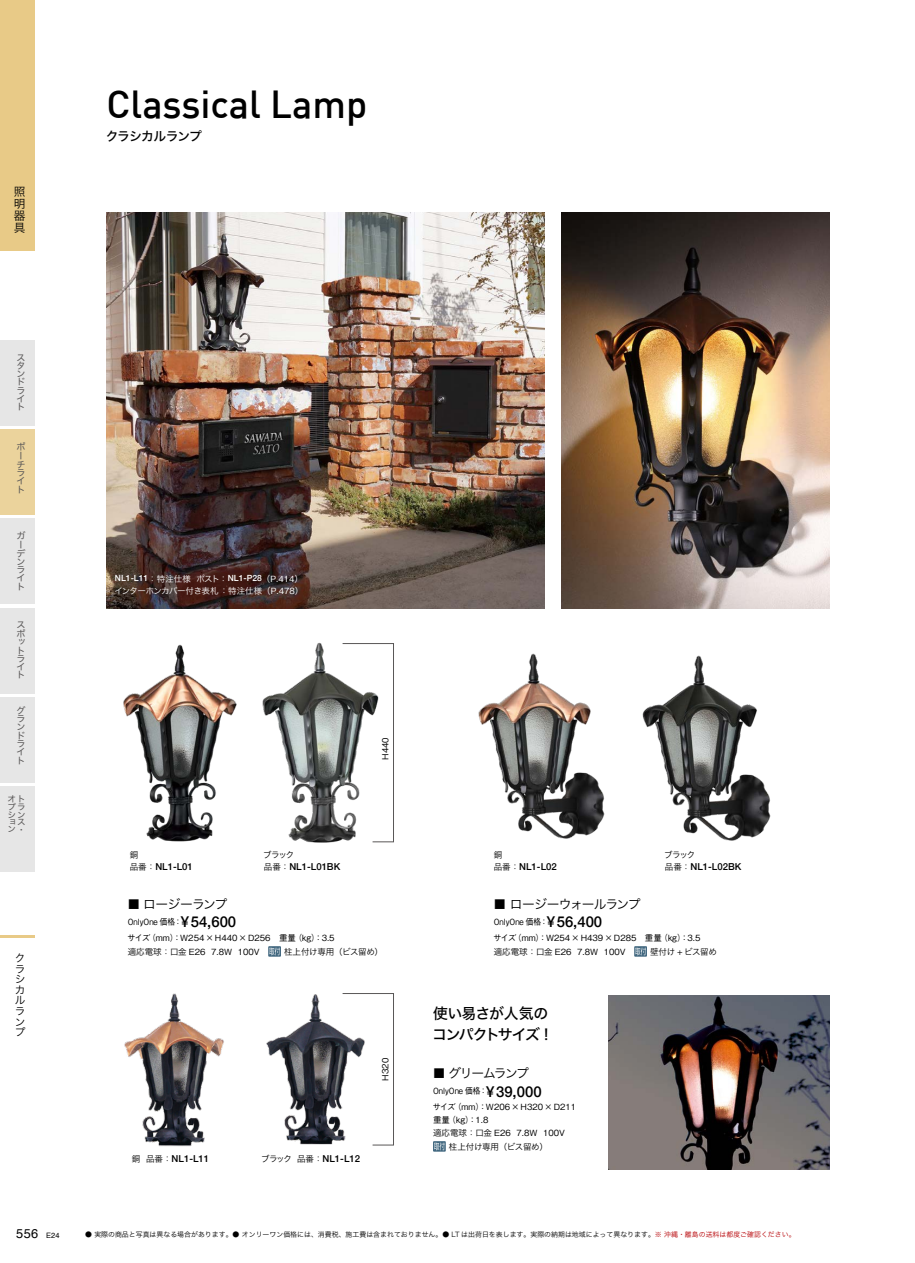
<style>
.page{position:relative;width:915px;height:1263px;background:#fff}
.page>*{position:absolute;margin:0;border:0;box-sizing:border-box;transform-origin:0 0}
.t1{font:500 38.25px "DIN";color:#000}
.t2{font:14.85px/21.3px "Hiragino Sans W5";letter-spacing:-.07em;color:#000}
.t3{font:12.75px "Hiragino Sans W3";letter-spacing:-.07em;color:#000}
.t4{font:12.75px "Hiragino Sans W5";letter-spacing:-.07em;color:#000}
.t5{font:12.75px "Hiragino Sans W3";letter-spacing:-.06em;color:#000}
.t6{font:12.75px "Hiragino Sans W3";letter-spacing:-.09em;color:#000}
.t7{font:12.75px "Helvetica";color:#000}
.t8{font:11.7px/12.3px "Hiragino Sans W3";color:#000;text-align:justify}
.t9{font:10.65px/10.6px "Hiragino Sans W3";color:#000}
.t10{font:500 9.6px "Helvetica Neue";color:#000}
.t11{font:9px/8.2px "Hiragino Sans W4";color:#595757}
.t12{font:500 8.55px/15.9px "Gothic BBB Pr 6";color:#000;scale:.9 1}
.t13{font:500 8.55px/12.8px "Gothic BBB Pr 6";color:#000}
.t14{font:8.55px "Hiragino Sans W3";letter-spacing:-.05em;color:#000}
.t15{font:500 8.55px "Helvetica Neue";color:#fff}
.t16{font:8.55px "Hiragino Sans W3";letter-spacing:-.065em;color:#fff}
.t17{font:8.55px/7.5px "Hiragino Sans W4";color:#595757;text-align:justify}
.t18{font:6.9px "Hiragino Sans W3";color:#000}
.s1{font-family:"Hiragino Sans W3";font-weight:400}
.s2{font-family:"Gothic BBB Pr 6"}
.s3{font-family:"Gothic BBB Pr 6";font-weight:500}
.s4{font-family:"Hiragino Sans W3";font-weight:400;font-size:8.55px}
.s5{font-family:"Helvetica Neue";font-size:14.85px}
.s6{font-family:"Helvetica Neue";font-weight:500;font-size:9.6px}
.s7{font-size:7.5px}
.s8{color:#b60005}
</style>
<div class="page">
<img style="left:106px;top:213px;width:438px;height:395px">
<img style="left:561px;top:213px;width:268px;height:395px">
<img style="left:642px;top:655px;width:129px;height:186px">
<img style="left:478px;top:653px;width:127px;height:186px">
<svg style="left:634px;top:946px;width:12px;height:11px"></svg>
<svg style="left:635px;top:947px;width:10px;height:8px"></svg>
<img style="left:608px;top:995px;width:221px;height:174px">
<img style="left:262px;top:642px;width:132px;height:201px">
<img style="left:123px;top:644px;width:114px;height:198px">
<svg style="left:268px;top:946px;width:13px;height:11px"></svg>
<svg style="left:269px;top:947px;width:11px;height:8px"></svg>
<svg style="left:342px;top:643px;width:51px;height:199px"></svg>
<svg style="left:433px;top:1141px;width:12px;height:11px"></svg>
<svg style="left:434px;top:1142px;width:10px;height:8px"></svg>
<img style="left:124px;top:993px;width:100px;height:154px">
<img style="left:266px;top:994px;width:108px;height:152px">
<svg style="left:342px;top:993px;width:51px;height:152px"></svg>
<div style="left:0;top:0;width:34px;height:251px;background:#e8ca87"></div>
<hr style="left:0;top:935px;width:34px;height:3px;background:#e8ca87">
<div style="left:0;top:340px;width:34px;height:85px;background:#e6e6e6"></div>
<div style="left:0;top:429px;width:34px;height:85px;background:#ebd39c"></div>
<div style="left:0;top:519px;width:34px;height:85px;background:#e6e6e6"></div>
<div style="left:0;top:608px;width:34px;height:85px;background:#e6e6e6"></div>
<div style="left:0;top:697px;width:34px;height:85px;background:#e6e6e6"></div>
<div style="left:0;top:787px;width:34px;height:85px;background:#e6e6e6"></div>
<h3 class="t8" style="left:14px;top:184px;width:13px">照明器具</h3>
<p class="t11" style="left:16px;top:352px;width:10px;text-align:justify">スタンドライト</p>
<p class="t11" style="left:16px;top:442px;width:10px">ポーチライト</p>
<p class="t11" style="left:16px;top:531px;width:11px">ガーデンライト</p>
<p class="t11" style="left:16px;top:620px;width:10px">スポットラ</p>
<p class="t11" style="left:16px;top:662px;width:9px">イト</p>
<p class="t11" style="left:16px;top:706px;width:11px">グランドライト</p>
<p class="t17" style="left:7px;top:795px;width:19px">オトプラシンョスン</p>
<p class="t17" style="left:17px;top:826px;width:7px">・</p>
<p class="t9" style="left:15px;top:952px;width:12px">クラシカルランプ</p>
<h1 class="t1" style="left:106px;top:80px;width:262px">Classical Lamp</h1>
<h3 class="t4" style="left:106px;top:125px;width:98px">クラシカルランプ</h3>
<p class="t15" style="left:115px;top:571px;width:189px">NL1-L11<span class="s1">：特注仕様 ポスト：</span>NL1-P28<span class="s1">（</span><span class="s2">P.414</span><span class="s1">）</span></p>
<p class="t16" style="left:115px;top:583px;width:190px">インターホンカバー付き表札：特注仕様（<span class="s3">P.478</span>）</p>
<p class="t13" style="left:378px;top:760px;width:24px;rotate:-90deg">H440</p>
<p class="t14" style="left:263px;top:847px;width:32px">ブラック</p>
<p class="t10" style="left:264px;top:859px;width:78px"><span class="s4">品番：</span>NL1-L01BK</p>
<p class="t14" style="left:130px;top:847px;width:10px">銅</p>
<p class="t10" style="left:130px;top:859px;width:65px"><span class="s4">品番：</span>NL1-L01</p>
<h3 class="t5" style="left:127px;top:892px;width:101px">■ ロージーランプ</h3>
<p class="t12" style="left:127px;top:913px;width:232px">OnlyOne 価格：<span class="s5">¥54,600<br></span>サイズ（mm）：W254×H440×D256　重量（kg）：3.5</p>
<p class="t13" style="left:128px;top:944px;width:133px"><span class="s1">適応電球：口金</span> E26 7.8W 100V</p>
<p class="t14" style="left:284px;top:944px;width:101px">柱上付け専用（ビス留め）</p>
<p class="t13" style="left:378px;top:1080px;width:24px;rotate:-90deg">H320</p>
<p class="t10" style="left:132px;top:1151px;width:79px"><span class="s4">銅 品番：</span>NL1-L11</p>
<p class="t14" style="left:261px;top:1151px;width:100px">ブラック 品番：<span class="s6">NL1-L12</span></p>
<p class="t14" style="left:664px;top:847px;width:32px">ブラック</p>
<p class="t10" style="left:664px;top:859px;width:78px"><span class="s4">品番：</span>NL1-L02BK</p>
<p class="t14" style="left:493px;top:847px;width:10px">銅</p>
<p class="t10" style="left:493px;top:859px;width:65px"><span class="s4">品番：</span>NL1-L02</p>
<h3 class="t3" style="left:493px;top:892px;width:149px">■ ロージーウォールランプ</h3>
<p class="t12" style="left:493px;top:913px;width:241px">OnlyOne 価格：<span class="s5">¥56,400<br></span>サイズ（mm）：W254×H439×D285　重量（kg）：3.5　</p>
<p class="t13" style="left:493px;top:944px;width:133px"><span class="s1">適応電球：口金</span> E26 7.8W 100V</p>
<p class="t14" style="left:649px;top:944px;width:68px">壁付け + ビス留め</p>
<h2 class="t2" style="left:432px;top:1002px;width:118px">使い易さが人気のコンパクトサイズ !</h2>
<h3 class="t6" style="left:432px;top:1062px;width:98px">■ グリームランプ</h3>
<p class="t12" style="left:432px;top:1083px;width:161px">OnlyOne 価格：<span class="s5">¥39,000<br></span>サイズ（mm）：W206×H320×D211</p>
<p class="t13" style="left:433px;top:1113px;width:133px">重量（kg）：1.8<br><span class="s1">適応電球：口金</span> E26 7.8W 100V</p>
<p class="t14" style="left:448px;top:1139px;width:101px">柱上付け専用（ビス留め）</p>
<h3 class="t7" style="left:16px;top:1223px;width:45px">556 <span class="s7">E24</span></h3>
<p class="t18" style="left:85px;top:1229px;width:711px">● 実際の商品と写真は異なる場合があります。● オンリーワン価格には、消費税、施工費は含まれておりません。● LT は出荷日を表します。実際の納期は地域によって異なります。<span class="s8">※ 沖縄・離島の送料は都度ご確認ください。</span></p>
</div>
